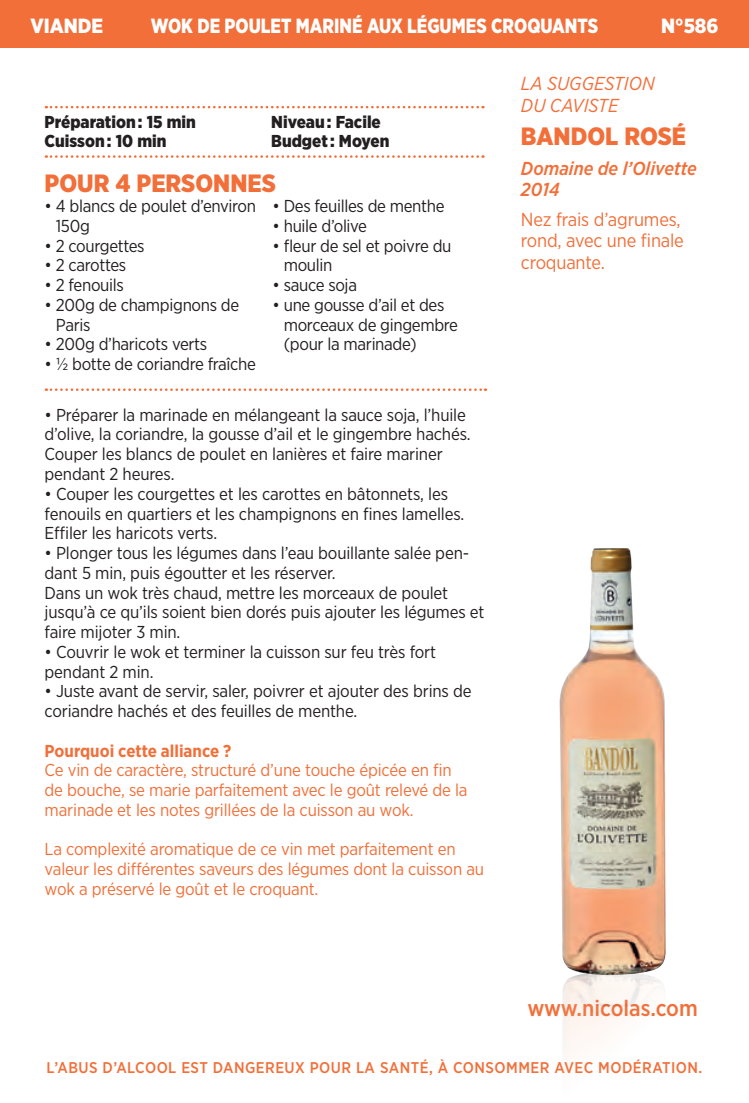
<style>
.page{position:relative;width:749px;height:1103px;background:#fff}
.page>*{position:absolute;margin:0;border:0;box-sizing:border-box;transform-origin:0 0}
.t1{font:900 25px "Gotham Narrow";color:#f26f39}
.t2{font:500 22.5px "Gotham Narrow";color:#f26f39}
.t3{font:900 20.5px "Gotham Narrow";color:#fff;scale:.9 1}
.t4{font:900 20.5px "Gotham Narrow";color:#fff}
.t5{font:18.75px/21.2px "Gotham Narrow";letter-spacing:-.01em;color:#f26f39}
.t6{font:italic 500 18.75px/21.2px "Gotham Narrow";color:#f26f39}
.t7{font:italic 18.75px/21.2px "Gotham Narrow";color:#f26f39}
.t8{font:17.25px/19.8px "Gotham Narrow";letter-spacing:-.01em;color:#231f20}
.t9{font:17.25px/19.8px "Gotham Narrow";letter-spacing:-.01em;color:#f26f39}
.t10{font:900 17.25px/19.8px "Gotham Narrow";color:#231f20}
.t11{font:700 17.25px "Gotham Narrow";color:#f26f39}
.t12{font:500 15.5px "Gotham Narrow";letter-spacing:.03em;color:#f26f39}
</style>
<div class="page">
<div style="left:0;top:0;width:748px;height:48px;background:#f26f39"></div>
<svg style="left:46px;top:106px;width:437px;height:2px"></svg>
<svg style="left:46px;top:155px;width:437px;height:3px"></svg>
<svg style="left:46px;top:388px;width:439px;height:3px"></svg>
<img style="left:562px;top:975px;width:100px;height:81px">
<img style="left:559px;top:548px;width:106px;height:427px">
<p class="t4" style="left:30px;top:12px;width:74px">VIANDE</p>
<p class="t3" style="left:151px;top:12px;width:498px">WOK DE POULET MARINÉ AUX LÉGUMES CROQUANTS</p>
<p class="t4" style="left:661px;top:12px;width:59px">N°586</p>
<p class="t10" style="left:45px;top:111px;width:153px">Préparation : 15 min<br>Cuisson : 10 min</p>
<p class="t10" style="left:271px;top:111px;width:120px">Niveau : Facile<br>Budget : Moyen</p>
<h1 class="t1" style="left:45px;top:166px;width:232px">POUR 4 PERSONNES</h1>
<p class="t8" style="left:56px;top:196px;width:202px;text-indent:-11px">• 4 blancs de poulet d’environ<br>150g</p>
<p class="t8" style="left:45px;top:235px;width:101px">• 2 courgettes</p>
<p class="t8" style="left:45px;top:255px;width:83px">• 2 carottes</p>
<p class="t8" style="left:45px;top:275px;width:81px">• 2 fenouils</p>
<p class="t8" style="left:56px;top:294px;width:185px;text-indent:-11px">• 200g de champignons de<br>Paris</p>
<p class="t8" style="left:45px;top:334px;width:164px">• 200g d’haricots verts</p>
<p class="t8" style="left:45px;top:354px;width:213px">• ½ botte de coriandre fraîche</p>
<p class="t8" style="left:272px;top:196px;width:173px">• Des feuilles de menthe</p>
<p class="t8" style="left:272px;top:215px;width:96px">• huile d’olive</p>
<p class="t8" style="left:283px;top:235px;width:169px;text-indent:-11px">• fleur de sel et poivre du moulin</p>
<p class="t8" style="left:272px;top:275px;width:86px">• sauce soja</p>
<p class="t8" style="left:283px;top:295px;width:176px;text-indent:-11px">• une gousse d’ail et des morceaux de gingembre (pour la marinade)</p>
<p class="t8" style="left:45px;top:404px;width:427px">• Préparer la marinade en mélangeant la sauce soja, l’huile d’olive, la coriandre, la gousse d’ail et le gingembre hachés.<br>Couper les blancs de poulet en lanières et faire mariner pendant 2 heures.</p>
<p class="t8" style="left:45px;top:483px;width:421px">• Couper les courgettes et les carottes en bâtonnets, les fenouils en quartiers et les champignons en fines lamelles.<br>Effiler les haricots verts.</p>
<p class="t8" style="left:45px;top:543px;width:441px">• Plonger tous les légumes dans l’eau bouillante salée pen&shy;dant 5 min, puis égoutter et les réserver.<br>Dans un wok très chaud, mettre les morceaux de poulet jusqu’à ce qu’ils soient bien dorés puis ajouter les légumes et faire mijoter 3 min.</p>
<p class="t8" style="left:45px;top:641px;width:393px">• Couvrir le wok et terminer la cuisson sur feu très fort pendant 2 min.</p>
<p class="t8" style="left:45px;top:681px;width:428px">• Juste avant de servir, saler, poivrer et ajouter des brins de coriandre hachés et des feuilles de menthe.</p>
<p class="t11" style="left:45px;top:740px;width:188px">Pourquoi cette alliance ?</p>
<p class="t9" style="left:45px;top:760px;width:424px">Ce vin de caractère, structuré d’une touche épicée en fin de bouche, se marie parfaitement avec le goût relevé de la marinade et les notes grillées de la cuisson au wok.</p>
<p class="t9" style="left:45px;top:839px;width:441px">La complexité aromatique de ce vin met parfaitement en valeur les différentes saveurs des légumes dont la cuisson au wok a préservé le goût et le croquant.</p>
<p class="t7" style="left:520px;top:73px;width:135px">LA SUGGESTION<br>DU CAVISTE</p>
<h1 class="t1" style="left:520px;top:119px;width:167px">BANDOL ROSÉ</h1>
<p class="t6" style="left:520px;top:157px;width:177px">Domaine de l’Olivette<br>2014</p>
<p class="t5" style="left:520px;top:208px;width:164px">Nez frais d’agrumes, rond, avec une finale croquante.</p>
<h2 class="t2" style="left:527px;top:993px;width:172px">www.nicolas.com</h2>
<p class="t12" style="left:46px;top:1057px;width:657px">L’ABUS D’ALCOOL EST DANGEREUX POUR LA SANTÉ, À CONSOMMER AVEC MODÉRATION.</p>
</div>
